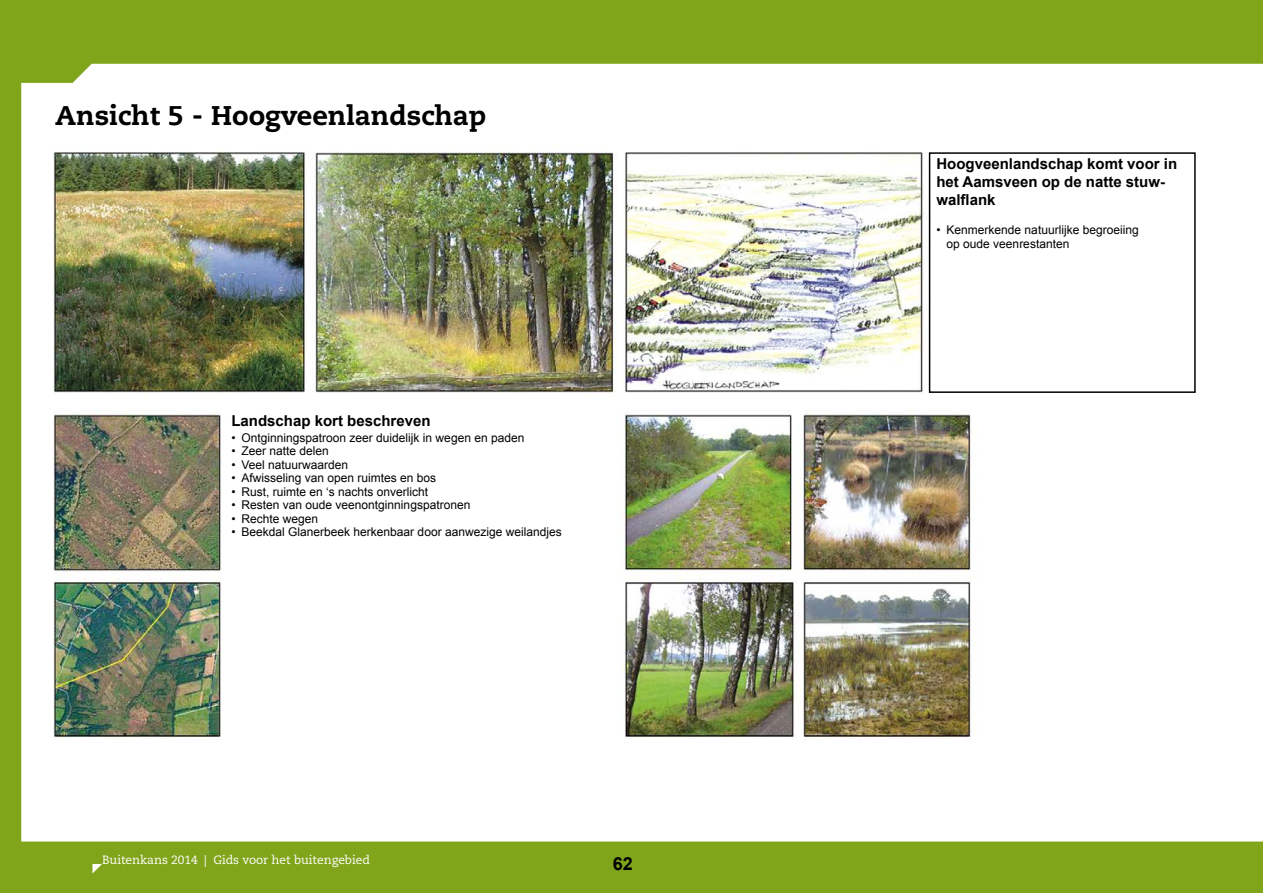
<style>
.page{position:relative;width:1263px;height:893px;background:#fff}
.page>*{position:absolute;margin:0;border:0;box-sizing:border-box;transform-origin:0 0}
.kop-breed{font:800 27px "Caecilia LT Std";color:#000}
.t1{font:700 18px "Arial";color:#000}
.klein-tussen_kopje{font:700 15px/18px "Arial";color:#000}
.ansichten{font:12px "Arial";color:#000}
.t2{font:12px "Caecilia LT Std";letter-spacing:-.005em;color:#fff}
</style>
<div class="page">
<div style="left:0;top:1px;width:1263px;height:892px;background:#80a51b"></div>
<div style="left:21px;top:64px;width:1242px;height:777px;background:#fff"></div>
<hr style="left:1262px;top:65px;width:1px;height:776px;background:#fff">
<img style="left:54px;top:136px;width:998px;height:604px">
<svg style="left:92px;top:864px;width:10px;height:9px"></svg>
<div style="left:929px;top:152px;width:267px;height:241px;border:2px solid #000"></div>
<p class="kop-breed" style="left:55px;top:99px;width:433px">Ansicht 5 - Hoogveenlandschap</p>
<p class="klein-tussen_kopje" style="left:231px;top:412px;width:201px">Landschap kort beschreven</p>
<p class="ansichten" style="left:231px;top:429px;width:295px">• Ontginningspatroon zeer duidelijk in wegen en paden</p>
<p class="ansichten" style="left:231px;top:443px;width:99px">• Zeer natte delen</p>
<p class="ansichten" style="left:231px;top:456px;width:118px">• Veel natuurwaarden</p>
<p class="ansichten" style="left:231px;top:470px;width:206px">• Afwisseling van open ruimtes en bos</p>
<p class="ansichten" style="left:231px;top:483px;width:198px">• Rust, ruimte en ‘s nachts onverlicht</p>
<p class="ansichten" style="left:231px;top:497px;width:241px">• Resten van oude veenontginningspatronen</p>
<p class="ansichten" style="left:231px;top:510px;width:88px">• Rechte wegen</p>
<p class="ansichten" style="left:231px;top:524px;width:332px">• Beekdal Glanerbeek herkenbaar door aanwezige weilandjes</p>
<p class="t2" style="left:102px;top:853px;width:269px">Buitenkans 2014 | Gids voor het buitengebied</p>
<h2 class="t1" style="left:613px;top:851px;width:22px">62</h2>
<p class="klein-tussen_kopje" style="left:936px;top:155px;width:242px">Hoogveenlandschap komt voor in het Aamsveen op de natte stuw&shy;walflank</p>
<p class="ansichten" style="left:936px;top:222px;width:204px">• Kenmerkende natuurlijke begroeiing</p>
<p class="ansichten" style="left:946px;top:236px;width:124px">op oude veenrestanten</p>
</div>
